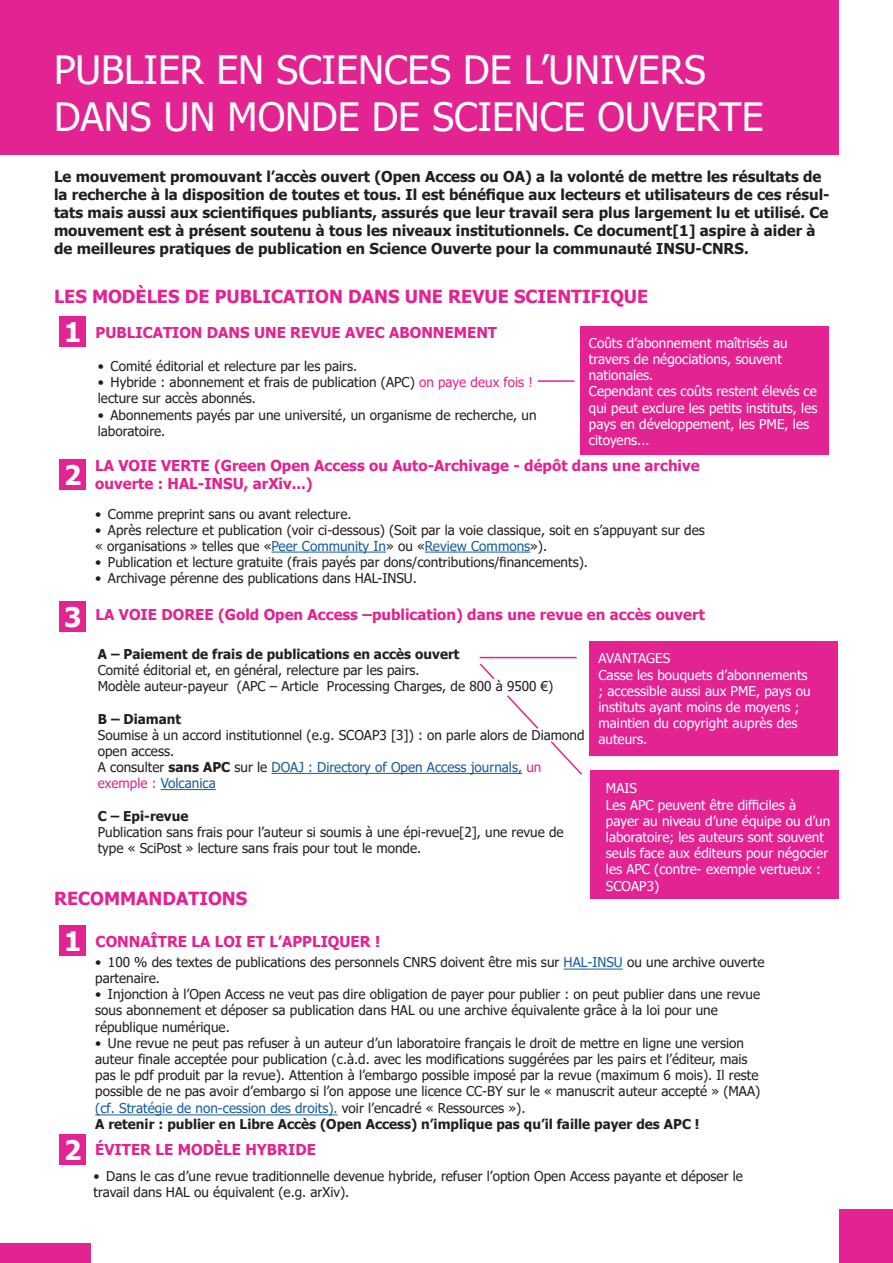
<style>
.page{position:relative;width:893px;height:1263px;background:#fff}
.page>*{position:absolute;margin:0;border:0;box-sizing:border-box;transform-origin:0 0}
.TITRE_PRINCIPAL{font:39px "Tahoma";color:#fff}
.NUMEROS{font:700 27px "Tahoma";color:#fff}
.SOUS_TITRES{font:700 18px "Tahoma";color:#e22391}
.INTRO{font:700 15px/18px "Tahoma";color:#231f20}
.SOUS_TITRE_2{font:700 15px/18px "Tahoma";color:#e22391}
.TEXTE{font:13.5px/16.2px "Tahoma";color:#231f20}
.TEXTE-2{font:13.5px/16.2px "Tahoma";color:#fff}
.TEXTE-3{font:13.5px/16.2px "Tahoma";color:#175d9e}
.TEXTE-4{font:700 13.5px "Tahoma";color:#231f20}
.TEXTE_PUCES{font:13.5px "Tahoma";color:#231f20}
.s1{color:#e22391}
.s2{color:#175d9e}
.s3{color:#231f20}
.s4{font-weight:700;color:#231f20}
.s5{font-weight:700}
</style>
<div class="page">
<div style="left:589px;top:641px;width:249px;height:114px;background:#e22391"></div>
<div style="left:590px;top:770px;width:249px;height:129px;background:#e22391"></div>
<div style="left:0;top:0;width:839px;height:155px;background:#e22391"></div>
<hr style="left:271px;top:552px;width:115px;height:1px;background:#175d9e">
<hr style="left:425px;top:552px;width:105px;height:1px;background:#175d9e">
<hr style="left:272px;top:773px;width:250px;height:1px;background:#175d9e">
<hr style="left:161px;top:789px;width:55px;height:1px;background:#175d9e">
<div style="left:580px;top:326px;width:249px;height:128px;background:#e22391"></div>
<div style="left:60px;top:317px;width:26px;height:30px;background:#e22391"></div>
<div style="left:60px;top:459px;width:26px;height:31px;background:#e22391"></div>
<div style="left:60px;top:601px;width:26px;height:30px;background:#e22391"></div>
<div style="left:60px;top:925px;width:26px;height:31px;background:#e22391"></div>
<div style="left:60px;top:1134px;width:26px;height:31px;background:#e22391"></div>
<div style="left:840px;top:1210px;width:53px;height:53px;background:#e22391"></div>
<div style="left:0;top:1244px;width:90px;height:19px;background:#e22391"></div>
<hr style="left:480px;top:657px;width:97px;height:1px;background:#e22391">
<hr style="left:538px;top:380px;width:36px;height:2px;background:#e22391">
<svg style="left:479px;top:663px;width:16px;height:17px"></svg>
<svg style="left:507px;top:695px;width:32px;height:34px"></svg>
<svg style="left:550px;top:741px;width:32px;height:34px"></svg>
<hr style="left:564px;top:969px;width:59px;height:1px;background:#175d9e">
<hr style="left:95px;top:1114px;width:243px;height:1px;background:#175d9e">
<p class="TITRE_PRINCIPAL" style="left:54px;top:43px;width:653px">PUBLIER EN SCIENCES DE L’UNIVERS</p>
<p class="TITRE_PRINCIPAL" style="left:54px;top:90px;width:711px">DANS UN MONDE DE SCIENCE OUVERTE</p>
<p class="INTRO" style="left:54px;top:168px;width:777px">Le mouvement promouvant l’accès ouvert (Open Access ou OA) a la volonté de mettre les résultats de la recherche à la disposition de toutes et tous. Il est bénéfique aux lecteurs et utilisateurs de ces résul&shy;tats mais aussi aux scientifiques publiants, assurés que leur travail sera plus largement lu et utilisé. Ce mouvement est à présent soutenu à tous les niveaux institutionnels. Ce document[1] aspire à aider à de meilleures pratiques de publication en Science Ouverte pour la communauté INSU-CNRS.</p>
<p class="SOUS_TITRES" style="left:54px;top:284px;width:596px">LES MODÈLES DE PUBLICATION DANS UNE REVUE SCIENTIFIQUE</p>
<p class="SOUS_TITRE_2" style="left:96px;top:324px;width:403px">PUBLICATION DANS UNE REVUE AVEC ABONNEMENT</p>
<p class="TEXTE" style="left:98px;top:359px;width:261px">• Comité éditorial et relecture par les pairs.</p>
<p class="TEXTE" style="left:98px;top:375px;width:437px">• Hybride : abonnement et frais de publication (APC) <span class="s1">on paye deux fois !</span></p>
<p class="TEXTE_PUCES" style="left:98px;top:389px;width:160px">lecture sur accès abonnés.</p>
<p class="TEXTE" style="left:98px;top:407px;width:440px">• Abonnements payés par une université, un organisme de recherche, un laboratoire.</p>
<p class="NUMEROS" style="left:64px;top:313px;width:19px">1</p>
<p class="TEXTE-2" style="left:589px;top:336px;width:200px">Coûts d’abonnement maîtrisés au travers de négociations, souvent nationales.</p>
<p class="TEXTE-2" style="left:589px;top:384px;width:230px">Cependant ces coûts restent élevés ce qui peut exclure les petits instituts, les pays en développement, les PME, les citoyens...</p>
<p class="NUMEROS" style="left:64px;top:456px;width:19px">2</p>
<p class="NUMEROS" style="left:64px;top:598px;width:19px">3</p>
<p class="SOUS_TITRE_2" style="left:95px;top:457px;width:606px">LA VOIE VERTE (Green Open Access ou Auto-Archivage - dépôt dans une archive ouverte : HAL-INSU, arXiv...)</p>
<p class="TEXTE" style="left:95px;top:506px;width:258px">• Comme preprint sans ou avant relecture.</p>
<p class="TEXTE" style="left:95px;top:522px;width:611px">• Après relecture et publication (voir ci-dessous) (Soit par la voie classique, soit en s’appuyant sur des « organisations » telles que «<span class="s2">Peer Community In</span>» ou «<span class="s2">Review Commons</span>»).</p>
<p class="TEXTE" style="left:95px;top:555px;width:494px">• Publication et lecture gratuite (frais payés par dons/contributions/financements).</p>
<p class="TEXTE" style="left:95px;top:571px;width:323px">• Archivage pérenne des publications dans HAL-INSU.</p>
<p class="SOUS_TITRE_2" style="left:96px;top:606px;width:611px">LA VOIE DOREE (Gold Open Access –publication) dans une revue en accès ouvert</p>
<p class="TEXTE-4" style="left:98px;top:644px;width:363px">A – Paiement de frais de publications en accès ouvert</p>
<p class="TEXTE" style="left:98px;top:663px;width:323px">Comité éditorial et, en général, relecture par les pairs.</p>
<p class="TEXTE" style="left:98px;top:679px;width:457px">Modèle auteur-payeur (APC – Article Processing Charges, de 800 à 9500 €)</p>
<p class="TEXTE-4" style="left:98px;top:709px;width:85px">B – Diamant</p>
<p class="TEXTE" style="left:98px;top:728px;width:488px">Soumise à un accord institutionnel (e.g. SCOAP3 [3]) : on parle alors de Diamond open access.</p>
<p class="TEXTE-3" style="left:98px;top:760px;width:445px"><span class="s3">A consulter</span> <span class="s4">sans APC</span> <span class="s3">sur le</span> DOAJ : Directory of Open Access journals, <span class="s1">un exemple :</span> Volcanica</p>
<p class="TEXTE-4" style="left:98px;top:806px;width:92px">C – Epi-revue</p>
<p class="TEXTE" style="left:98px;top:825px;width:467px">Publication sans frais pour l’auteur si soumis à une épi-revue[2], une revue de type « SciPost » lecture sans frais pour tout le monde.</p>
<p class="SOUS_TITRES" style="left:54px;top:885px;width:195px">RECOMMANDATIONS</p>
<p class="NUMEROS" style="left:64px;top:922px;width:19px">1</p>
<p class="SOUS_TITRE_2" style="left:96px;top:933px;width:286px">CONNAÎTRE LA LOI ET L’APPLIQUER !</p>
<p class="TEXTE-2" style="left:598px;top:651px;width:73px">AVANTAGES</p>
<p class="TEXTE-2" style="left:598px;top:667px;width:214px">Casse les bouquets d’abonnements ; accessible aussi aux PME, pays ou instituts ayant moins de moyens ;</p>
<p class="TEXTE-2" style="left:598px;top:716px;width:200px">maintien du copyright auprès des auteurs.</p>
<p class="TEXTE-2" style="left:606px;top:780px;width:33px">MAIS</p>
<p class="TEXTE-2" style="left:606px;top:797px;width:226px">Les APC peuvent être difficiles à payer au niveau d’une équipe ou d’un laboratoire; les auteurs sont souvent seuls face aux éditeurs pour négocier les APC (contre- exemple vertueux :<br>SCOAP3)</p>
<p class="NUMEROS" style="left:64px;top:1131px;width:19px">2</p>
<p class="TEXTE" style="left:95px;top:954px;width:671px">• 100 % des textes de publications des personnels CNRS doivent être mis sur <span class="s2">HAL-INSU</span> ou une archive ouverte partenaire.</p>
<p class="TEXTE" style="left:95px;top:987px;width:666px">• Injonction à l’Open Access ne veut pas dire obligation de payer pour publier : on peut publier dans une revue sous abonnement et déposer sa publication dans HAL ou une archive équivalente grâce à la loi pour une république numérique.</p>
<p class="TEXTE" style="left:95px;top:1035px;width:667px">• Une revue ne peut pas refuser à un auteur d’un laboratoire français le droit de mettre en ligne une version auteur finale acceptée pour publication (c.à.d. avec les modifications suggérées par les pairs et l’éditeur, mais pas le pdf produit par la revue). Attention à l’embargo possible imposé par la revue (maximum 6 mois). Il reste possible de ne pas avoir d’embargo si l’on appose une licence CC-BY sur le « manuscrit auteur accepté » (MAA) <span class="s2">(cf. Stratégie de non-cession des droits).</span> voir l’encadré « Ressources »).<br><span class="s5">A retenir : publier en Libre Accès (Open Access) n’implique pas qu’il faille payer des APC !</span></p>
<p class="TEXTE" style="left:94px;top:1168px;width:651px">• Dans le cas d’une revue traditionnelle devenue hybride, refuser l’option Open Access payante et déposer le travail dans HAL ou équivalent (e.g. arXiv).</p>
<p class="SOUS_TITRE_2" style="left:95px;top:1141px;width:222px">ÉVITER LE MODÈLE HYBRIDE</p>
</div>
